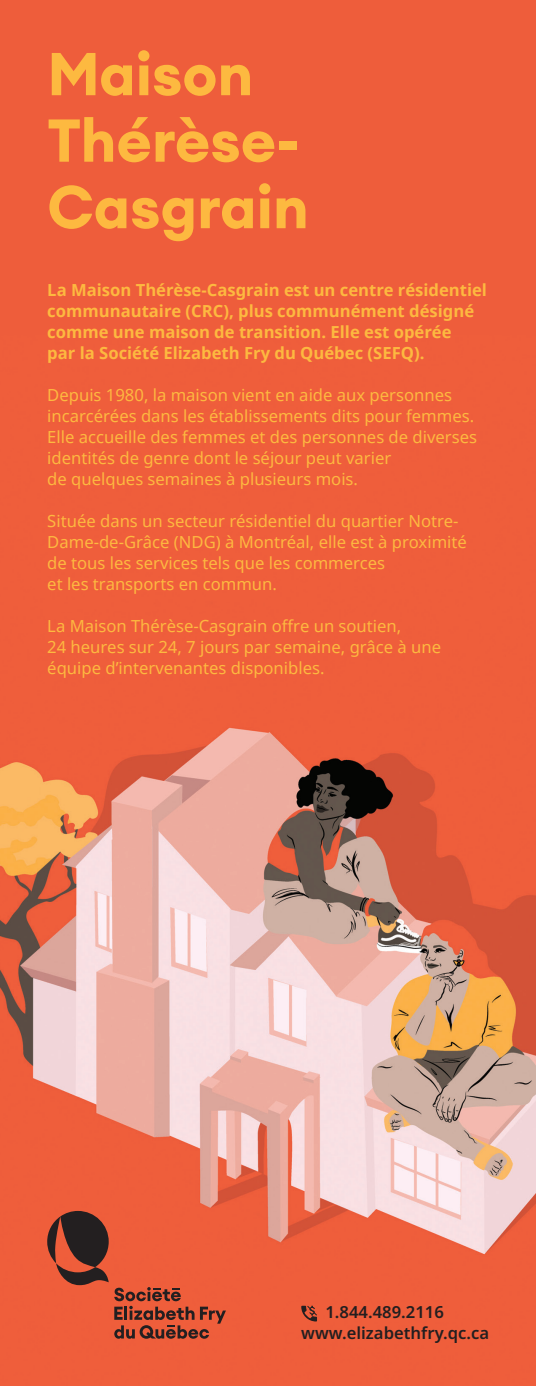
<style>
.page{position:relative;width:536px;height:1386px;background:#fff}
.page>*{position:absolute;margin:0;border:0;box-sizing:border-box;transform-origin:0 0}
.Titres{font:700 59.5px/66.5px "Euclid Circular A";color:#fdb940}
.Sous-titre{font:16.62px/21px "Noto Sans";color:#fdb940}
.Titres-2{font:700 16.62px/21px "Noto Sans";color:#fdb940}
.t1{font:600 16.62px "Noto Sans";color:#231f20}
</style>
<div class="page">
<img style="left:0;top:0;width:536px;height:1386px">
<svg style="left:47px;top:1211px;width:179px;height:128px;background:#c65135"></svg>
<svg style="left:301px;top:1306px;width:16px;height:16px"></svg>
<p class="Titres" style="left:47px;top:42px;width:207px">Maison</p>
<p class="Titres" style="left:47px;top:108px;width:263px">Thérèse-<br>Casgrain</p>
<p class="Titres-2" style="left:47px;top:280px;width:441px">La Maison Thérèse-Casgrain est un centre résidentiel communautaire (CRC), plus communément désigné comme une maison de transition. Elle est opérée<br>par la Société Elizabeth Fry du Québec (SEFQ).</p>
<p class="Sous-titre" style="left:47px;top:385px;width:431px">Depuis 1980, la maison vient en aide aux personnes incarcérées dans les établissements dits pour femmes.<br>Elle accueille des femmes et des personnes de diverses identités de genre dont le séjour peut varier<br>de quelques semaines à plusieurs mois.</p>
<p class="Sous-titre" style="left:47px;top:511px;width:421px">Située dans un secteur résidentiel du quartier Notre-Dame-de-Grâce (NDG) à Montréal, elle est à proximité de tous les services tels que les commerces<br>et les transports en commun.</p>
<p class="Sous-titre" style="left:47px;top:616px;width:395px">La Maison Thérèse-Casgrain offre un soutien,<br>24 heures sur 24, 7 jours par semaine, grâce à une équipe d’intervenantes disponibles.</p>
<p class="t1" style="left:325px;top:1300px;width:120px">1.844.489.2116</p>
<p class="t1" style="left:301px;top:1321px;width:189px">www.elizabethfry.qc.ca</p>
</div>
